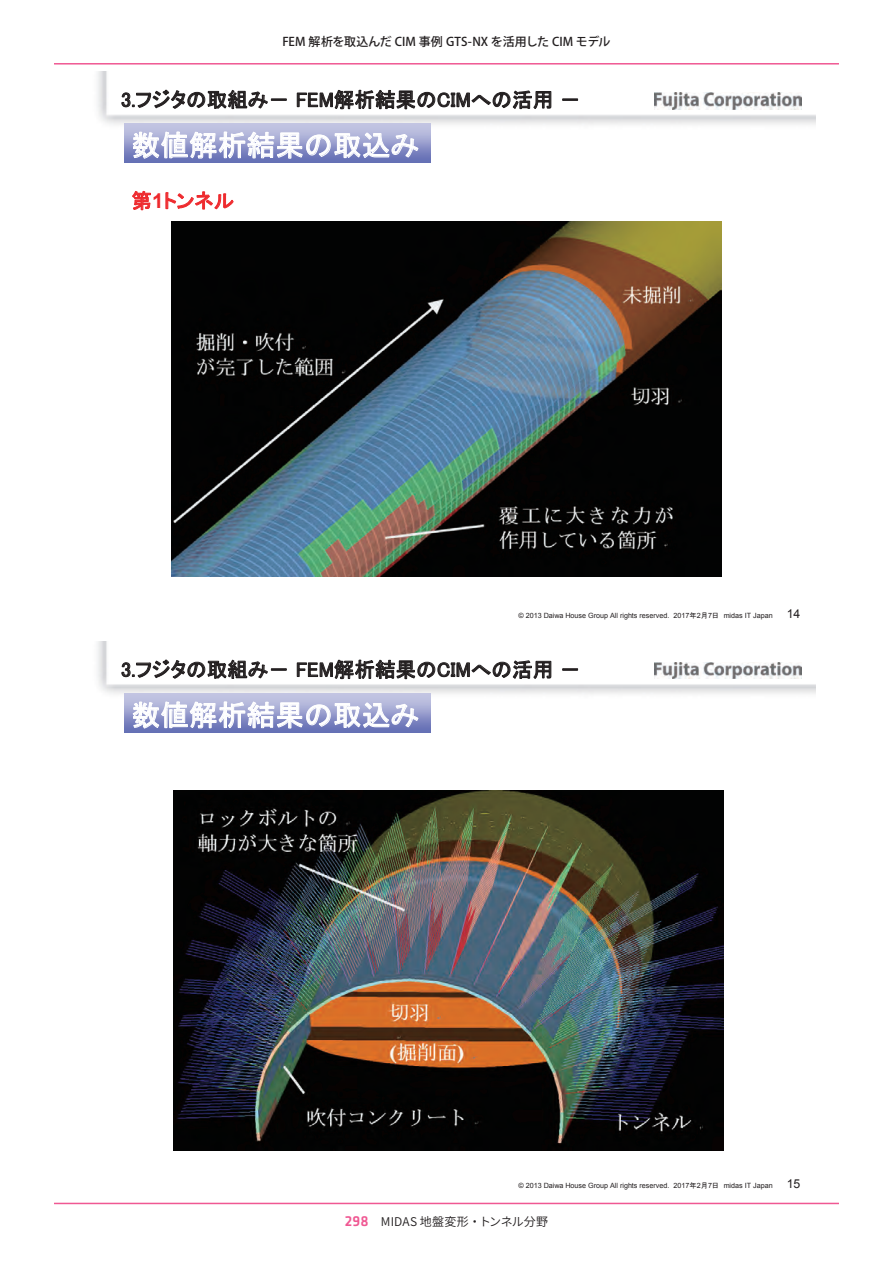
<style>
.page{position:relative;width:893px;height:1263px;background:#fff}
.page>*{position:absolute;margin:0;border:0;box-sizing:border-box;transform-origin:0 0}
.t1{font:28.65px "MS P Gothic";letter-spacing:.005em;color:#fff}
.t2{font:20.55px "MS P Gothic";letter-spacing:.005em;color:#231f20}
.t3{font:20.55px "MS P Gothic";color:#ee292d}
.t4{font:500 12px "Koz Go Pro";color:#231f20}
.t5{font:12px "Source Han Sans JP";letter-spacing:.01em;color:#231f20}
.t6{font:7.2px "Arial";color:#231f20}
.s1{font-family:"Arial";font-weight:700}
.s2{font-family:"MS P Gothic"}
.s3{font-size:12.3px}
.s4{font-family:"Klavika";font-weight:500;font-size:15px;color:#f05893}
</style>
<div class="page">
<hr style="left:54px;top:63px;width:785px;height:2px;background:#f05893">
<hr style="left:54px;top:1203px;width:785px;height:1px;background:#f05893">
<img style="left:97px;top:72px;width:718px;height:78px">
<img style="left:655px;top:92px;width:147px;height:17px">
<svg style="left:122px;top:90px;width:165px;height:20px"></svg>
<svg style="left:297px;top:90px;width:254px;height:19px"></svg>
<svg style="left:562px;top:99px;width:16px;height:2px"></svg>
<img style="left:171px;top:222px;width:551px;height:354px">
<img style="left:124px;top:124px;width:306px;height:39px">
<svg style="left:132px;top:131px;width:287px;height:29px;background:#aeb3d8"></svg>
<svg style="left:132px;top:191px;width:19px;height:19px"></svg>
<svg style="left:166px;top:191px;width:68px;height:18px"></svg>
<img style="left:97px;top:642px;width:718px;height:78px">
<img style="left:655px;top:662px;width:147px;height:17px">
<svg style="left:122px;top:659px;width:165px;height:21px"></svg>
<svg style="left:297px;top:659px;width:254px;height:20px"></svg>
<svg style="left:562px;top:668px;width:16px;height:2px"></svg>
<img style="left:174px;top:790px;width:549px;height:360px">
<img style="left:124px;top:694px;width:306px;height:38px">
<svg style="left:132px;top:701px;width:287px;height:29px;background:#aeb3d8"></svg>
<h3 class="t4" style="left:282px;top:34px;width:330px">FEM 解析を取込んだ CIM 事例 GTS-NX を活用した CIM モデル</h3>
<h2 class="t2" style="left:121px;top:89px;width:461px">3.フジタの取組み－ FEM解析結果のCIMへの活用－</h2>
<h1 class="t1" style="left:131px;top:131px;width:289px">数値解析結果の取込み</h1>
<h2 class="t3" style="left:131px;top:190px;width:104px">第<span class="s1">1</span>トンネル</h2>
<p class="t6" style="left:518px;top:611px;width:283px">© 2013 Daiwa House Group All rights reserved. 2017<span class="s2">年</span>2<span class="s2">月</span>7<span class="s2">日</span> midas IT Japan <span class="s3">14</span></p>
<h2 class="t2" style="left:121px;top:659px;width:461px">3.フジタの取組み－ FEM解析結果のCIMへの活用－</h2>
<h1 class="t1" style="left:131px;top:701px;width:289px">数値解析結果の取込み</h1>
<p class="t6" style="left:518px;top:1180px;width:283px">© 2013 Daiwa House Group All rights reserved. 2017<span class="s2">年</span>2<span class="s2">月</span>7<span class="s2">日</span> midas IT Japan <span class="s3">15</span></p>
<h3 class="t5" style="left:345px;top:1214px;width:205px"><span class="s4">298</span> MIDAS 地盤変形・トンネル分野</h3>
</div>
